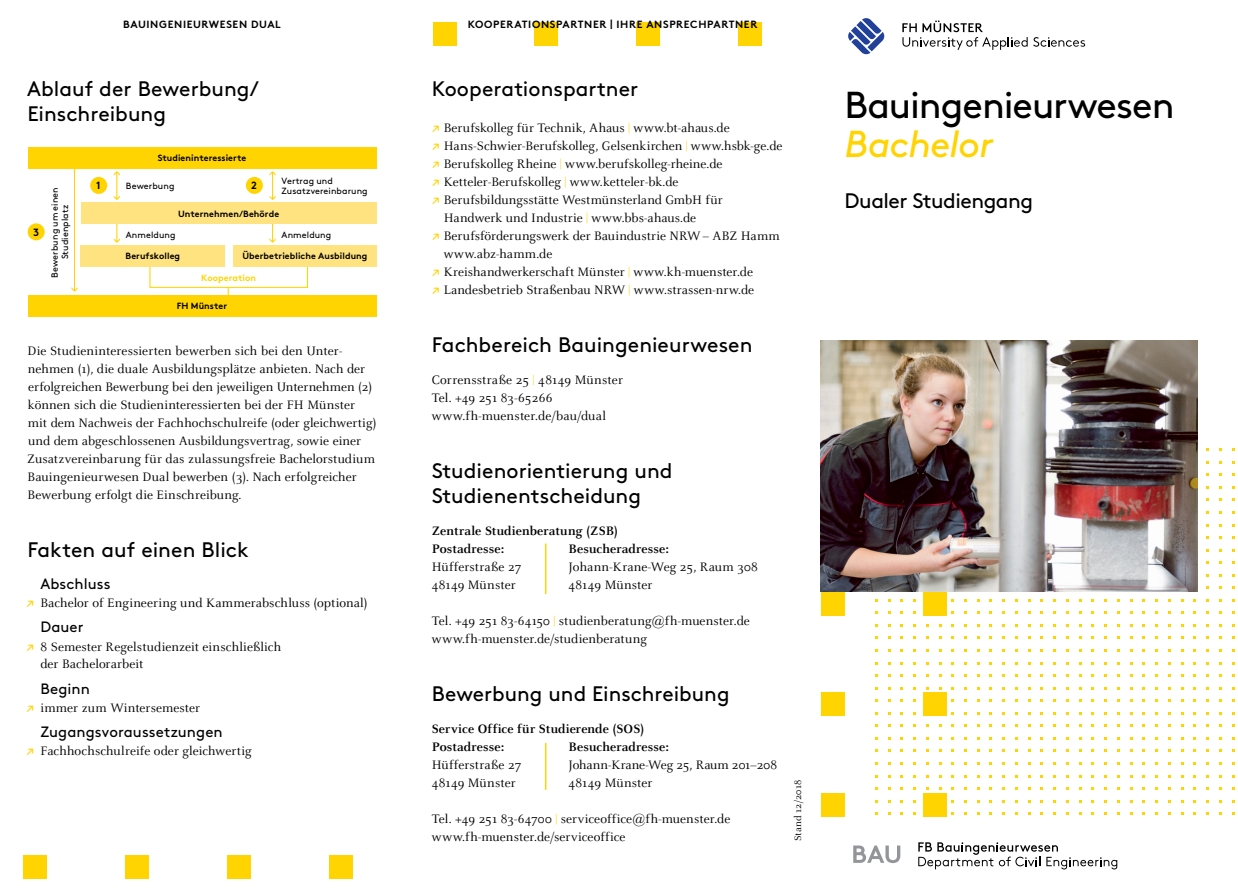
<style>
.page{position:relative;width:1238px;height:893px;background:#fff}
.page>*{position:absolute;margin:0;border:0;box-sizing:border-box;transform-origin:0 0}
.t1{font:37.5px "Brown Pro";letter-spacing:-.025em;color:#000}
.t2{font:italic 37.5px "Brown Pro";letter-spacing:-.02em;color:#ffd400}
.t3{font:21px/25.2px "Brown Pro";color:#000}
.t4{font:21px "Brown Pro";letter-spacing:-.02em;color:#000}
.t5{font:15px "Brown Pro";letter-spacing:.005em;color:#000}
.t6{font:13.5px/18px "Celeste OT";color:#000}
.t7{font:700 13.5px/18px "Celeste OT";letter-spacing:.005em;color:#000}
.t8{font:700 10.5px "Brown Pro";letter-spacing:.06em;color:#000}
.t9{font:10.5px "Celeste OT";letter-spacing:.01em;color:#000}
.t10{font:700 9px "Brown Pro";letter-spacing:.005em;color:#000}
.t11{font:9px/10.5px "Brown Pro";letter-spacing:.01em;color:#000;text-align:center}
.t12{font:700 9px "Brown Pro";letter-spacing:.01em;color:#ffd400}
.s1{font-family:"Brown Pro";color:#ffd400}
.s2{color:#ffd400}
</style>
<div class="page">
<div style="left:24px;top:855px;width:23px;height:24px;background:#ffd400"></div>
<div style="left:125px;top:855px;width:24px;height:24px;background:#ffd400"></div>
<div style="left:227px;top:855px;width:24px;height:24px;background:#ffd400"></div>
<div style="left:329px;top:855px;width:24px;height:24px;background:#ffd400"></div>
<div style="left:432px;top:22px;width:24px;height:24px;background:#ffd400"></div>
<div style="left:534px;top:22px;width:24px;height:24px;background:#ffd400"></div>
<div style="left:636px;top:22px;width:24px;height:24px;background:#ffd400"></div>
<div style="left:738px;top:22px;width:24px;height:24px;background:#ffd400"></div>
<div style="left:821px;top:592px;width:23px;height:24px;background:#ffd400"></div>
<div style="left:821px;top:692px;width:23px;height:24px;background:#ffd400"></div>
<div style="left:821px;top:793px;width:23px;height:23px;background:#ffd400"></div>
<div style="left:923px;top:592px;width:23px;height:24px;background:#ffd400"></div>
<div style="left:923px;top:692px;width:23px;height:24px;background:#ffd400"></div>
<div style="left:923px;top:793px;width:23px;height:23px;background:#ffd400"></div>
<img style="left:820px;top:340px;width:377px;height:251px">
<svg style="left:269px;top:171px;width:6px;height:29px"></svg>
<svg style="left:114px;top:171px;width:6px;height:29px"></svg>
<svg style="left:269px;top:224px;width:6px;height:19px"></svg>
<svg style="left:114px;top:224px;width:6px;height:19px"></svg>
<div style="left:28px;top:147px;width:348px;height:22px;background:#ffd400"></div>
<div style="left:81px;top:203px;width:295px;height:21px;background:#ffe380"></div>
<div style="left:149px;top:264px;width:159px;height:24px;border:1px solid #ffd400"></div>
<div style="left:28px;top:295px;width:348px;height:21px;background:#ffd400"></div>
<div style="left:81px;top:245px;width:144px;height:21px;background:#ffe380"></div>
<div style="left:233px;top:245px;width:143px;height:21px;background:#ffe380"></div>
<svg style="left:71px;top:169px;width:7px;height:123px"></svg>
<div style="left:28px;top:223px;width:17px;height:17px;background:#ffd400;border-radius:50%"></div>
<div style="left:246px;top:177px;width:17px;height:17px;background:#ffd400;border-radius:50%"></div>
<div style="left:90px;top:177px;width:17px;height:17px;background:#ffd400;border-radius:50%"></div>
<hr style="left:545px;top:544px;width:1px;height:50px;background:#ffd400">
<hr style="left:545px;top:743px;width:1px;height:47px;background:#ffd400">
<svg style="left:982px;top:37px;width:24px;height:13px"></svg>
<svg style="left:1007px;top:37px;width:20px;height:10px"></svg>
<svg style="left:1033px;top:37px;width:23px;height:10px"></svg>
<svg style="left:1058px;top:40px;width:20px;height:7px"></svg>
<svg style="left:1080px;top:40px;width:5px;height:7px"></svg>
<svg style="left:902px;top:23px;width:27px;height:24px"></svg>
<svg style="left:929px;top:20px;width:24px;height:27px"></svg>
<svg style="left:953px;top:23px;width:29px;height:27px"></svg>
<svg style="left:848px;top:18px;width:36px;height:37px"></svg>
<svg style="left:945px;top:842px;width:18px;height:10px"></svg>
<svg style="left:918px;top:842px;width:26px;height:27px"></svg>
<svg style="left:942px;top:858px;width:23px;height:8px"></svg>
<svg style="left:965px;top:845px;width:29px;height:21px"></svg>
<svg style="left:996px;top:842px;width:17px;height:24px"></svg>
<svg style="left:1015px;top:845px;width:27px;height:21px"></svg>
<svg style="left:1044px;top:845px;width:23px;height:24px"></svg>
<svg style="left:1069px;top:857px;width:24px;height:9px"></svg>
<svg style="left:1095px;top:857px;width:22px;height:12px"></svg>
<svg style="left:853px;top:845px;width:47px;height:18px"></svg>
<p class="t8" style="left:123px;top:15px;width:159px">BAUINGENIEURWESEN DUAL</p>
<p class="t8" style="left:468px;top:15px;width:291px">KOOPERATIONSPARTNER | IHRE ANSPRECHPARTNER</p>
<h2 class="t3" style="left:27px;top:74px;width:233px">Ablauf der Bewerbung/<br>Einschreibung</h2>
<p class="t8" style="left:33px;top:224px;width:8px">3</p>
<p class="t11" style="left:49px;top:278px;width:92px;rotate:-90deg">Bewerbung um einen<br>Studienplatz</p>
<p class="t10" style="left:158px;top:151px;width:90px">Studieninteressierte</p>
<p class="t11" style="left:126px;top:180px;width:50px">Bewerbung</p>
<p class="t11" style="left:281px;top:175px;width:88px;text-align:left">Vertrag und<br>Zusatzvereinbarung</p>
<p class="t11" style="left:126px;top:229px;width:51px">Anmeldung</p>
<p class="t11" style="left:281px;top:229px;width:51px">Anmeldung</p>
<p class="t8" style="left:96px;top:177px;width:6px">1</p>
<p class="t8" style="left:251px;top:177px;width:7px">2</p>
<p class="t10" style="left:178px;top:206px;width:102px">Unternehmen/Behörde</p>
<p class="t10" style="left:126px;top:249px;width:56px">Berufskolleg</p>
<p class="t10" style="left:242px;top:249px;width:126px">Überbetriebliche Ausbildung</p>
<p class="t12" style="left:201px;top:271px;width:56px">Kooperation</p>
<p class="t10" style="left:177px;top:299px;width:52px">FH Münster</p>
<p class="t6" style="left:27px;top:342px;width:351px">Die Studieninteressierten bewerben sich bei den Unter&shy;nehmen (1), die duale Ausbildungsplätze anbieten. Nach der erfolgreichen Bewerbung bei den jeweiligen Unternehmen (2) können sich die Studieninteressierten bei der FH Münster mit dem Nachweis der Fachhochschulreife (oder gleichwertig) und dem abgeschlossenen Ausbildungsvertrag, sowie einer Zusatzvereinbarung für das zulassungsfreie Bachelorstudium Bauingenieurwesen Dual bewerben (3). Nach erfolgreicher Bewerbung erfolgt die Einschreibung.</p>
<h2 class="t3" style="left:27px;top:535px;width:223px">Fakten auf einen Blick</h2>
<p class="t5" style="left:40px;top:573px;width:72px">Abschluss</p>
<p class="t6" style="left:26px;top:594px;width:343px"><span class="s1">↗</span> Bachelor of Engineering und Kammerabschluss (optional)</p>
<p class="t5" style="left:40px;top:616px;width:45px">Dauer</p>
<p class="t6" style="left:40px;top:637px;width:242px;text-indent:-14px"><span class="s1">↗</span> 8 Semester Regelstudienzeit einschließlich der Bachelorarbeit</p>
<p class="t5" style="left:40px;top:677px;width:51px">Beginn</p>
<p class="t6" style="left:26px;top:698px;width:175px"><span class="s1">↗</span> immer zum Wintersemester</p>
<p class="t5" style="left:40px;top:720px;width:184px">Zugangsvoraussetzungen</p>
<p class="t6" style="left:26px;top:742px;width:227px"><span class="s1">↗</span> Fachhochschulreife oder gleichwertig</p>
<h2 class="t3" style="left:432px;top:74px;width:208px">Kooperationspartner</h2>
<p class="t6" style="left:432px;top:119px;width:299px"><span class="s1">↗</span> Berufskolleg für Technik, Ahaus <span class="s2">|</span> www.bt-ahaus.de</p>
<p class="t6" style="left:432px;top:137px;width:352px"><span class="s1">↗</span> Hans-Schwier-Berufskolleg, Gelsenkirchen <span class="s2">|</span> www.hsbk-ge.de</p>
<p class="t6" style="left:432px;top:155px;width:292px"><span class="s1">↗</span> Berufskolleg Rheine <span class="s2">|</span> www.berufskolleg-rheine.de</p>
<p class="t6" style="left:432px;top:173px;width:248px"><span class="s1">↗</span> Ketteler-Berufskolleg <span class="s2">|</span> www.ketteler-bk.de</p>
<p class="t6" style="left:432px;top:191px;width:292px"><span class="s1">↗</span> Berufsbildungsstätte Westmünsterland GmbH für</p>
<p class="t6" style="left:443px;top:209px;width:254px">Handwerk und Industrie <span class="s2">|</span> www.bbs-ahaus.de</p>
<p class="t6" style="left:432px;top:227px;width:349px"><span class="s1">↗</span> Berufsförderungswerk der Bauindustrie NRW – ABZ Hamm</p>
<p class="t6" style="left:443px;top:245px;width:110px">www.abz-hamm.de</p>
<p class="t6" style="left:432px;top:263px;width:323px"><span class="s1">↗</span> Kreishandwerkerschaft Münster <span class="s2">|</span> www.kh-muenster.de</p>
<p class="t6" style="left:432px;top:281px;width:324px"><span class="s1">↗</span> Landesbetrieb Straßenbau NRW <span class="s2">|</span> www.strassen-nrw.de</p>
<h2 class="t3" style="left:432px;top:330px;width:322px">Fachbereich Bauingenieurwesen</h2>
<p class="t6" style="left:432px;top:371px;width:193px">Corrensstraße 25 <span class="s2">|</span> 48149 Münster<br>Tel. +49 251 83-65266 www.fh-muenster.de/bau/dual</p>
<h2 class="t3" style="left:432px;top:456px;width:242px">Studienorientierung und<br>Studienentscheidung</h2>
<p class="t7" style="left:432px;top:522px;width:188px">Zentrale Studienberatung (ZSB)<br>Postadresse:</p>
<p class="t6" style="left:432px;top:558px;width:91px">Hüfferstraße 27<br>48149 Münster</p>
<p class="t6" style="left:432px;top:612px;width:319px">Tel. +49 251 83-64150 <span class="s2">|</span> studienberatung@fh-muenster.de www.fh-muenster.de/studienberatung</p>
<h2 class="t3" style="left:432px;top:679px;width:299px">Bewerbung und Einschreibung</h2>
<p class="t7" style="left:432px;top:720px;width:214px">Service Office für Studierende (SOS)<br>Postadresse:</p>
<p class="t6" style="left:432px;top:756px;width:91px">Hüfferstraße 27<br>48149 Münster</p>
<p class="t6" style="left:432px;top:810px;width:300px">Tel. +49 251 83-64700 <span class="s2">|</span> serviceoffice@fh-muenster.de www.fh-muenster.de/serviceoffice</p>
<p class="t7" style="left:568px;top:540px;width:102px">Besucheradresse:</p>
<p class="t6" style="left:568px;top:558px;width:191px">Johann-Krane-Weg 25, Raum 308<br>48149 Münster</p>
<p class="t7" style="left:568px;top:738px;width:102px">Besucheradresse:</p>
<p class="t6" style="left:568px;top:756px;width:210px">Johann-Krane-Weg 25, Raum 201–208<br>48149 Münster</p>
<p class="t9" style="left:791px;top:841px;width:63px;rotate:-90deg">Stand 12/2018</p>
<h1 class="t1" style="left:844px;top:76px;width:331px">Bauingenieurwesen</h1>
<h1 class="t2" style="left:844px;top:116px;width:150px">Bachelor</h1>
<h2 class="t4" style="left:844px;top:184px;width:190px">Dualer Studiengang</h2>
</div>
